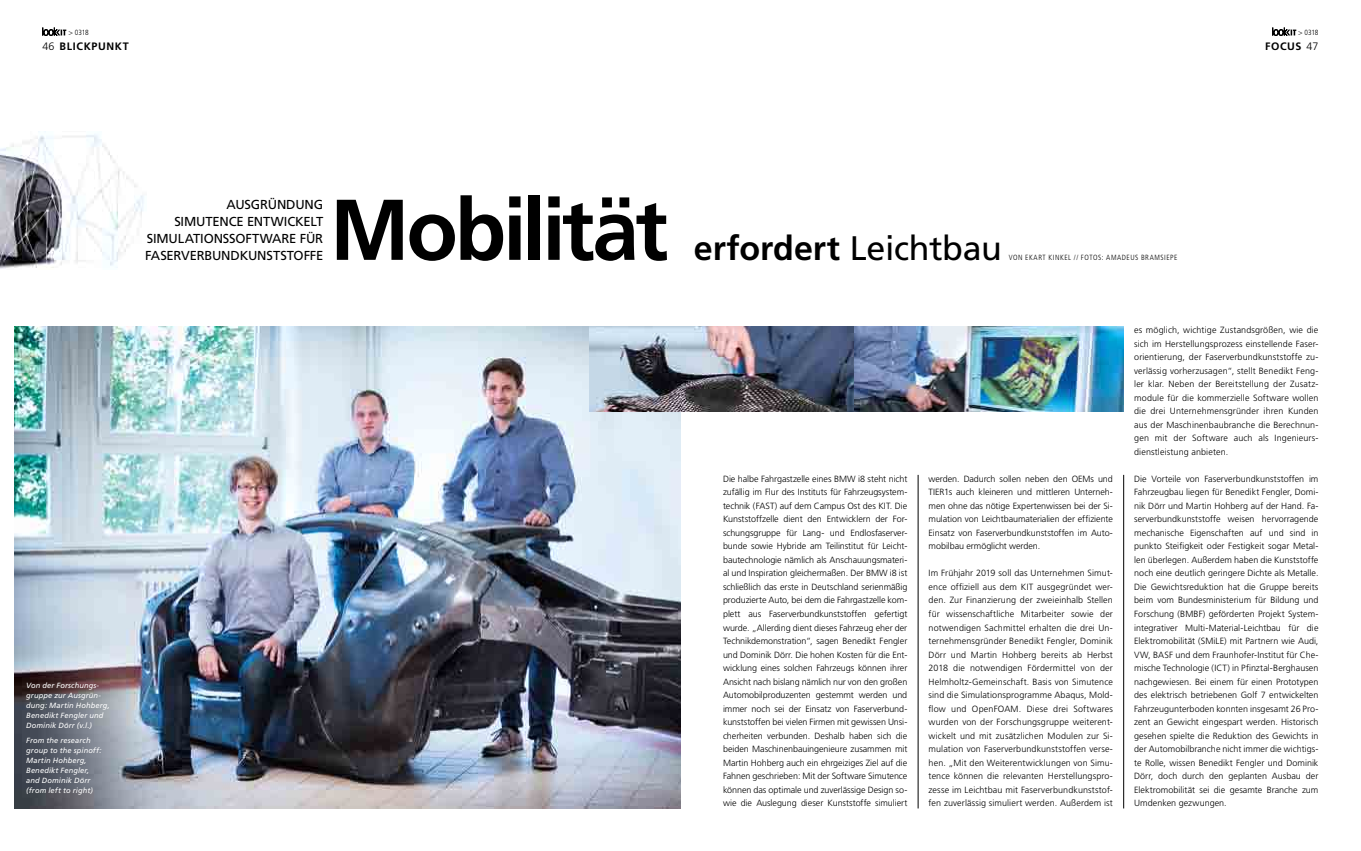
<style>
.page{position:relative;width:1361px;height:851px;background:#fff}
.page>*{position:absolute;margin:0;border:0;box-sizing:border-box;transform-origin:0 0}
.t1{font:700 86px "Frutiger";letter-spacing:-.04em;color:#000}
.t2{font:700 34px "Frutiger";color:#000}
.t3{font:13px/17px "Frutiger";letter-spacing:-.015em;color:#000;text-align:right}
.t4{font:700 10.8px "Frutiger";letter-spacing:.06em;color:#000}
.t5{font:300 9px/13.5px "Frutiger";letter-spacing:.005em;color:#000;text-align:justify}
.t6{font:italic 7.5px/10px "Frutiger";letter-spacing:.015em;color:#fff}
.t7{font:300 condensed 7.5px "Frutiger";letter-spacing:.065em;color:#000}
.s1{font-weight:300}
.s2{font-weight:400}
</style>
<div class="page">
<svg style="left:1272px;top:28px;width:24px;height:8px"></svg>
<hr style="left:918px;top:475px;width:1px;height:333px;background:#000">
<hr style="left:1123px;top:475px;width:1px;height:333px;background:#000">
<img style="left:680px;top:326px;width:1px;height:482px">
<img style="left:680px;top:326px;width:443px;height:85px">
<svg style="left:42px;top:28px;width:24px;height:8px"></svg>
<img style="left:14px;top:326px;width:666px;height:482px">
<img style="left:0;top:134px;width:144px;height:135px">
<p class="t7" style="left:68px;top:29px;width:22px">&gt; 0318</p>
<p class="t4" style="left:43px;top:39px;width:88px"><span class="s1">46</span> BLIckpUNkT</p>
<p class="t7" style="left:1298px;top:29px;width:22px">&gt; 0318</p>
<p class="t4" style="left:1265px;top:40px;width:55px">FOcUS <span class="s1">47</span></p>
<p class="t6" style="left:26px;top:680px;width:85px">Von der Forschungs&shy;gruppe zur Ausgrün&shy;dung: Martin Hohberg,<br>Benedikt Fengler und<br>Dominik Dörr (v.l.)</p>
<p class="t6" style="left:26px;top:734px;width:77px">From the research group to the spinoff:<br>Martin Hohberg,<br>Benedikt Fengler, and Dominik Dörr (from left to right)</p>
<h3 class="t3" style="left:145px;top:196px;width:180px">AUSGRÜNDUNG<br>SIMUTENCE ENTWICKELT<br>SIMULATIONSSOFTWARE FÜR<br>FASERVERBUNDKUNSTSTOFFE</h3>
<h1 class="t1" style="left:330px;top:179px;width:340px">Mobilität</h1>
<h2 class="t2" style="left:694px;top:228px;width:309px">erfordert <span class="s2">LEICHTBAU</span></h2>
<p class="t7" style="left:1009px;top:253px;width:170px">VON EKART KINKEL // FOTOS: AMADEUS BRAMSIEPE</p>
<p class="t5" style="left:723px;top:472px;width:186px">Die halbe Fahrgastzelle eines BMW i8 steht nicht zufällig im Flur des Instituts für Fahrzeugsystem&shy;technik (FAST) auf dem Campus Ost des KIT. Die Kunststoffzelle dient den Entwicklern der For&shy;schungsgruppe für Lang- und Endlosfaserver&shy;bunde sowie Hybride am Teilinstitut für Leicht&shy;bautechnologie nämlich als Anschauungsmateri&shy;al und Inspiration gleichermaßen. Der BMW i8 ist schließlich das erste in Deutschland serienmäßig produzierte Auto, bei dem die Fahrgastzelle kom&shy;plett aus Faserverbundkunststoffen gefertigt wurde. „Allerding dient dieses Fahrzeug eher der Technikdemonstration“, sagen Benedikt Fengler und Dominik Dörr. Die hohen Kosten für die Ent&shy;wicklung eines solchen Fahrzeugs können ihrer Ansicht nach bislang nämlich nur von den großen Automobilproduzenten gestemmt werden und immer noch sei der Einsatz von Faserverbund&shy;kunststoffen bei vielen Firmen mit gewissen Unsi&shy;cherheiten verbunden. Deshalb haben sich die beiden Maschinenbauingenieure zusammen mit Martin Hohberg auch ein ehrgeiziges Ziel auf die Fahnen geschrieben: Mit der Software Simutence können das optimale und zuverlässige Design so&shy;wie die Auslegung dieser Kunststoffe simuliert</p>
<p class="t5" style="left:928px;top:472px;width:186px">werden. Dadurch sollen neben den OEMs und TIER1s auch kleineren und mittleren Unterneh&shy;men ohne das nötige Expertenwissen bei der Si&shy;mulation von Leichtbaumaterialien der effiziente Einsatz von Faserverbundkunststoffen im Auto&shy;mobilbau ermöglicht werden.</p>
<p class="t5" style="left:928px;top:566px;width:186px">Im Frühjahr 2019 soll das Unternehmen Simut&shy;ence offiziell aus dem KIT ausgegründet wer&shy;den. Zur Finanzierung der zweieinhalb Stellen für wissenschaftliche Mitarbeiter sowie der notwendigen Sachmittel erhalten die drei Un&shy;ternehmensgründer Benedikt Fengler, Dominik Dörr und Martin Hohberg bereits ab Herbst 2018 die notwendigen Fördermittel von der Helmholtz-Gemeinschaft. Basis von Simutence sind die Simulationsprogramme Abaqus, Mold&shy;flow und OpenFOAM. Diese drei Softwares wurden von der Forschungsgruppe weiterent&shy;wickelt und mit zusätzlichen Modulen zur Si&shy;mulation von Faserverbundkunststoffen verse&shy;hen. „Mit den Weiterentwicklungen von Simu&shy;tence können die relevanten Herstellungspro&shy;zesse im Leichtbau mit Faserverbundkunststof&shy;fen zuverlässig simuliert werden. Außerdem ist</p>
<p class="t5" style="left:1134px;top:323px;width:186px">es möglich, wichtige Zustandsgrößen, wie die sich im Herstellungsprozess einstellende Faser&shy;orientierung, der Faserverbundkunststoffe zu&shy;verlässig vorherzusagen“, stellt Benedikt Feng&shy;ler klar. Neben der Bereitstellung der Zusatz&shy;module für die kommerzielle Software wollen die drei Unternehmensgründer ihren Kunden aus der Maschinenbaubranche die Berechnun&shy;gen mit der Software auch als Ingenieurs&shy;dienstleistung anbieten.</p>
<p class="t5" style="left:1134px;top:472px;width:186px">Die Vorteile von Faserverbundkunststoffen im Fahrzeugbau liegen für Benedikt Fengler, Domi&shy;nik Dörr und Martin Hohberg auf der Hand. Fa&shy;serverbundkunststoffe weisen hervorragende mechanische Eigenschaften auf und sind in punkto Steifigkeit oder Festigkeit sogar Metal&shy;len überlegen. Außerdem haben die Kunststoffe noch eine deutlich geringere Dichte als Metalle.<br>Die Gewichtsreduktion hat die Gruppe bereits beim vom Bundesministerium für Bildung und Forschung (BMBF) geförderten Projekt System&shy;integrativer Multi-Material-Leichtbau für die Elektromobilität (SMiLE) mit Partnern wie Audi, VW, BASF und dem Fraunhofer-Institut für Che&shy;mische Technologie (ICT) in Pfinztal-Berghausen nachgewiesen. Bei einem für einen Prototypen des elektrisch betriebenen Golf 7 entwickelten Fahrzeugunterboden konnten insgesamt 26 Pro&shy;zent an Gewicht eingespart werden. Historisch gesehen spielte die Reduktion des Gewichts in der Automobilbranche nicht immer die wichtigs&shy;te Rolle, wissen Benedikt Fengler und Dominik Dörr, doch durch den geplanten Ausbau der Elektromobilität sei die gesamte Branche zum Umdenken gezwungen.</p>
</div>
